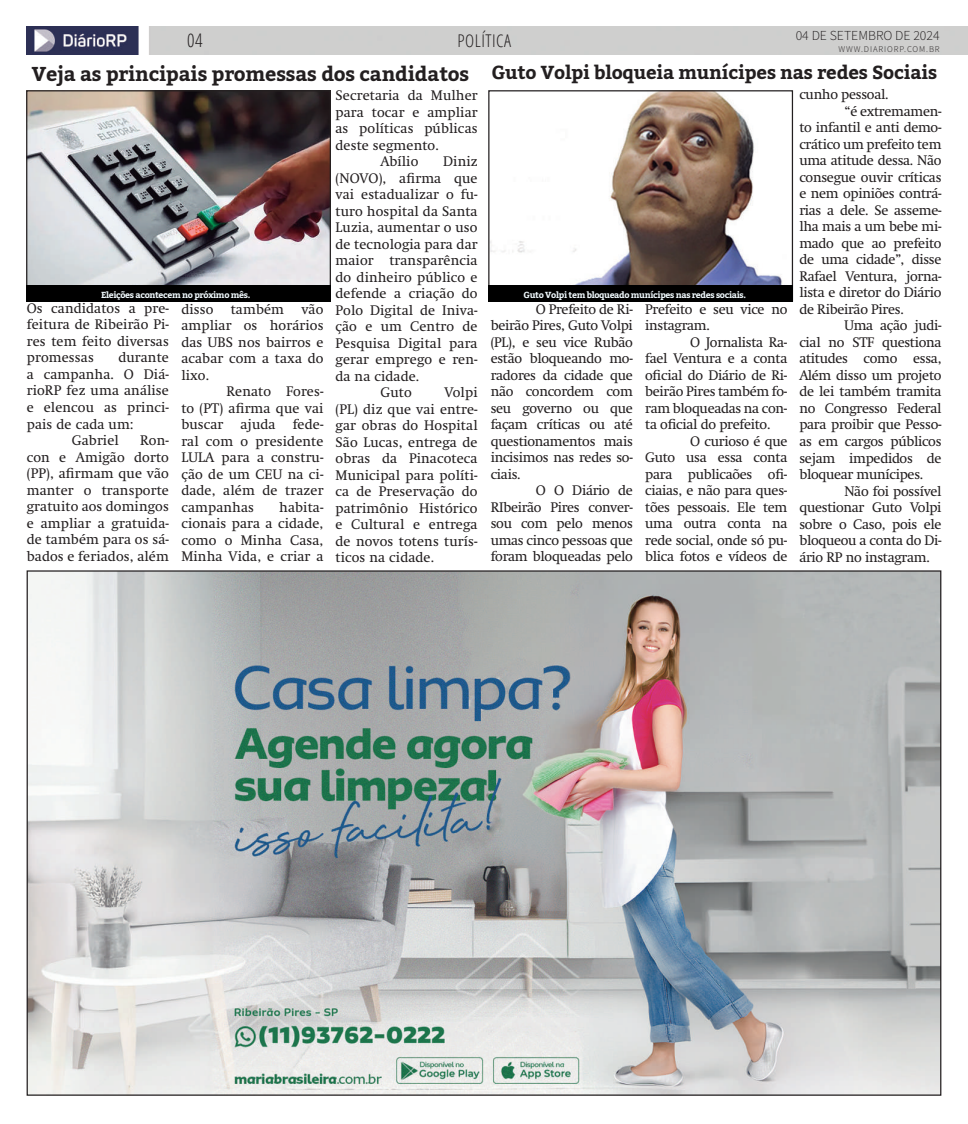
<style>
.page{position:relative;width:968px;height:1124px;background:#fff}
.page>*{position:absolute;margin:0;border:0;box-sizing:border-box;transform-origin:0 0}
.t1{font:700 18.75px "Kadwa";letter-spacing:-.01em;color:#231f20}
.t2{font:300 condensed 18.75px "Open Sans";color:#231f20}
.t3{font:300 condensed 17.5px "Open Sans";letter-spacing:.03em;color:#231f20}
.t4{font:13.75px/16.5px "Swift";letter-spacing:-.02em;color:#231f20;text-align:justify}
.t5{font:13.75px "Swift";letter-spacing:.01em;color:#231f20}
.t6{font:300 13.75px "Source Sans Pro";color:#231f20}
.t7{font:700 8.75px "Kadwa";letter-spacing:-.04em;color:#f0f9fd}
.t8{font:300 8.75px "Source Sans Pro";letter-spacing:.1em;color:#231f20}
.s1{font-size:20px}
</style>
<div class="page">
<img style="left:27px;top:27px;width:940px;height:28px">
<img style="left:490px;top:92px;width:293px;height:193px">
<div style="left:488px;top:90px;width:305px;height:211px;border:1px solid #231f20"></div>
<img style="left:28px;top:92px;width:301px;height:193px">
<div style="left:26px;top:90px;width:305px;height:211px;border:1px solid #231f20"></div>
<div style="left:488px;top:285px;width:305px;height:16px;background:#000"></div>
<div style="left:27px;top:285px;width:304px;height:16px;background:#000"></div>
<img style="left:29px;top:572px;width:910px;height:521px">
<h1 class="t2" style="left:187px;top:28px;width:17px">04</h1>
<p class="t3" style="left:457px;top:29px;width:55px">POLÍTICA</p>
<p class="t6" style="left:795px;top:27px;width:145px">04 DE SETEMBRO DE 2024</p>
<p class="t8" style="left:838px;top:43px;width:103px">WWW.DIARIORP.COM.BR</p>
<h1 class="t1" style="left:32px;top:62px;width:906px"><span class="s1">Veja as principais promessas dos candidatos</span> Guto Volpi bloqueia munícipes nas redes Sociais</h1>
<p class="t5" style="left:335px;top:87px;width:144px">Secretaria da Mulher</p>
<p class="t5" style="left:335px;top:104px;width:144px">para tocar e ampliar</p>
<p class="t5" style="left:335px;top:120px;width:144px">as políticas públicas</p>
<p class="t5" style="left:335px;top:137px;width:105px">deste segmento.</p>
<p class="t4" style="left:380px;top:153px;width:39px">Abílio</p>
<p class="t4" style="left:443px;top:153px;width:36px">Diniz</p>
<p class="t5" style="left:335px;top:170px;width:144px">(NOVO), afirma que</p>
<p class="t5" style="left:335px;top:186px;width:144px">vai estadualizar o fu-</p>
<p class="t5" style="left:335px;top:203px;width:144px">turo hospital da Santa</p>
<p class="t5" style="left:335px;top:219px;width:144px">Luzia, aumentar o uso</p>
<p class="t5" style="left:335px;top:236px;width:144px">de tecnologia para dar</p>
<p class="t5" style="left:335px;top:252px;width:144px">maior transparência</p>
<p class="t5" style="left:335px;top:269px;width:144px">do dinheiro público e</p>
<p class="t5" style="left:335px;top:285px;width:144px">defende a criação do</p>
<p class="t5" style="left:335px;top:302px;width:144px">Polo Digital de Iniva-</p>
<p class="t5" style="left:335px;top:318px;width:144px">ção e um Centro de</p>
<p class="t5" style="left:335px;top:335px;width:144px">Pesquisa Digital para</p>
<p class="t5" style="left:335px;top:351px;width:144px">gerar emprego e ren-</p>
<p class="t5" style="left:335px;top:368px;width:85px">da na cidade.</p>
<p class="t4" style="left:380px;top:384px;width:33px">Guto</p>
<p class="t7" style="left:101px;top:289px;width:151px">Eleições acontecem no próximo mês.</p>
<p class="t7" style="left:523px;top:290px;width:224px">Guto Volpi tem bloqueado munícipes nas redes sociais.</p>
<p class="t4" style="left:27px;top:300px;width:144px">Os candidatos a pre&shy;feitura de Ribeirão Pi&shy;res tem feito diversas promessas</p>
<p class="t4" style="left:490px;top:301px;width:144px;text-indent:45px">O Prefeito de Ri&shy;beirão Pires, Guto Volpi (PL), e seu vice Rubão estão bloqueando mo&shy;radores da cidade que não concordem com seu governo ou que façam críticas ou até questionamentos mais incisimos nas redes so&shy;ciais.</p>
<p class="t4" style="left:490px;top:482px;width:144px;text-indent:45px">O O Diário de RIbeirão Pires conver&shy;sou com pelo menos umas cinco pessoas que foram bloqueadas pelo</p>
<p class="t4" style="left:645px;top:301px;width:144px">Prefeito e seu vice no instagram.</p>
<p class="t4" style="left:645px;top:334px;width:144px;text-indent:45px">O Jornalista Ra&shy;fael Ventura e a conta oficial do Diário de Ri&shy;beirão Pires também fo&shy;ram bloqueadas na con&shy;ta oficial do prefeito.</p>
<p class="t4" style="left:645px;top:433px;width:144px;text-indent:45px">O curioso é que Guto usa essa conta para publicaões ofi&shy;ciaias, e não para ques&shy;tões pessoais. Ele tem uma outra conta na rede social, onde só pu&shy;blica fotos e vídeos de</p>
<p class="t4" style="left:181px;top:301px;width:34px">disso</p>
<p class="t4" style="left:231px;top:301px;width:55px">também</p>
<p class="t4" style="left:181px;top:301px;width:144px;text-indent:120px">vão ampliar os horários das UBS nos bairros e acabar com a taxa do lixo.</p>
<p class="t4" style="left:181px;top:383px;width:144px;text-indent:45px">Renato Fores&shy;to (PT) afirma que vai buscar ajuda fede&shy;ral com o presidente LULA para a constru&shy;ção de um CEU na ci&shy;dade, além de trazer campanhas</p>
<p class="t5" style="left:118px;top:350px;width:52px">durante</p>
<p class="t5" style="left:27px;top:366px;width:144px">a campanha. O Diá-</p>
<p class="t5" style="left:27px;top:383px;width:144px">rioRP fez uma análise</p>
<p class="t5" style="left:27px;top:399px;width:144px">e elencou as princi-</p>
<p class="t5" style="left:27px;top:416px;width:108px">pais de cada um:</p>
<p class="t5" style="left:72px;top:432px;width:48px">Gabriel</p>
<p class="t4" style="left:335px;top:384px;width:144px;text-indent:109px">Volpi (PL) diz que vai entre&shy;gar obras do Hospital São Lucas, entrega de obras da Pinacoteca Municipal para políti&shy;ca de Preservação do patrimônio Histórico e Cultural e entrega de novos totens turís&shy;ticos na cidade.</p>
<p class="t4" style="left:27px;top:432px;width:144px;text-indent:113px">Ron&shy;con e Amigão dorto (PP), afirmam que vão manter o transporte gratuito aos domingos e ampliar a gratuida&shy;de também para os sá&shy;bados e feriados, além</p>
<p class="t4" style="left:181px;top:499px;width:144px;text-indent:98px">habita&shy;cionais para a cidade, como o Minha Casa, Minha Vida, e criar a</p>
<p class="t4" style="left:799px;top:86px;width:91px">cunho pessoal.</p>
<p class="t4" style="left:844px;top:103px;width:99px">“é extremamen-</p>
<p class="t4" style="left:799px;top:119px;width:144px">to infantil e anti demo-</p>
<p class="t4" style="left:799px;top:136px;width:144px">crático um prefeito tem</p>
<p class="t4" style="left:799px;top:152px;width:144px">uma atitude dessa. Não</p>
<p class="t4" style="left:799px;top:169px;width:144px">consegue ouvir críticas</p>
<p class="t4" style="left:799px;top:185px;width:144px">e nem opiniões contrá-</p>
<p class="t4" style="left:799px;top:202px;width:144px">rias a dele. Se asseme-</p>
<p class="t4" style="left:799px;top:218px;width:144px">lha mais a um bebe mi-</p>
<p class="t4" style="left:799px;top:235px;width:144px">mado que ao prefeito</p>
<p class="t4" style="left:799px;top:251px;width:144px">de uma cidade”, disse</p>
<p class="t4" style="left:799px;top:268px;width:144px">Rafael Ventura, jorna-</p>
<p class="t4" style="left:799px;top:284px;width:144px">lista e diretor do Diário</p>
<p class="t4" style="left:799px;top:301px;width:106px">de Ribeirão Pires.</p>
<p class="t4" style="left:844px;top:317px;width:99px">Uma ação judi-</p>
<p class="t4" style="left:799px;top:334px;width:144px">cial no STF questiona</p>
<p class="t4" style="left:799px;top:350px;width:144px">atitudes como essa,</p>
<p class="t4" style="left:799px;top:367px;width:144px">Além disso um projeto</p>
<p class="t4" style="left:799px;top:383px;width:144px">de lei também tramita</p>
<p class="t4" style="left:799px;top:400px;width:144px">no Congresso Federal</p>
<p class="t4" style="left:799px;top:416px;width:144px">para proibir que Pesso-</p>
<p class="t4" style="left:799px;top:433px;width:144px">as em cargos públicos</p>
<p class="t4" style="left:799px;top:449px;width:144px">sejam impedidos de</p>
<p class="t4" style="left:799px;top:466px;width:125px">bloquear munícipes.</p>
<p class="t4" style="left:844px;top:482px;width:99px">Não foi possível</p>
<p class="t4" style="left:799px;top:499px;width:144px">questionar Guto Volpi</p>
<p class="t4" style="left:799px;top:515px;width:144px">sobre o Caso, pois ele</p>
<p class="t4" style="left:799px;top:532px;width:144px">bloqueou a conta do Di-</p>
<p class="t4" style="left:799px;top:548px;width:132px">ário RP no instagram.</p>
</div>
